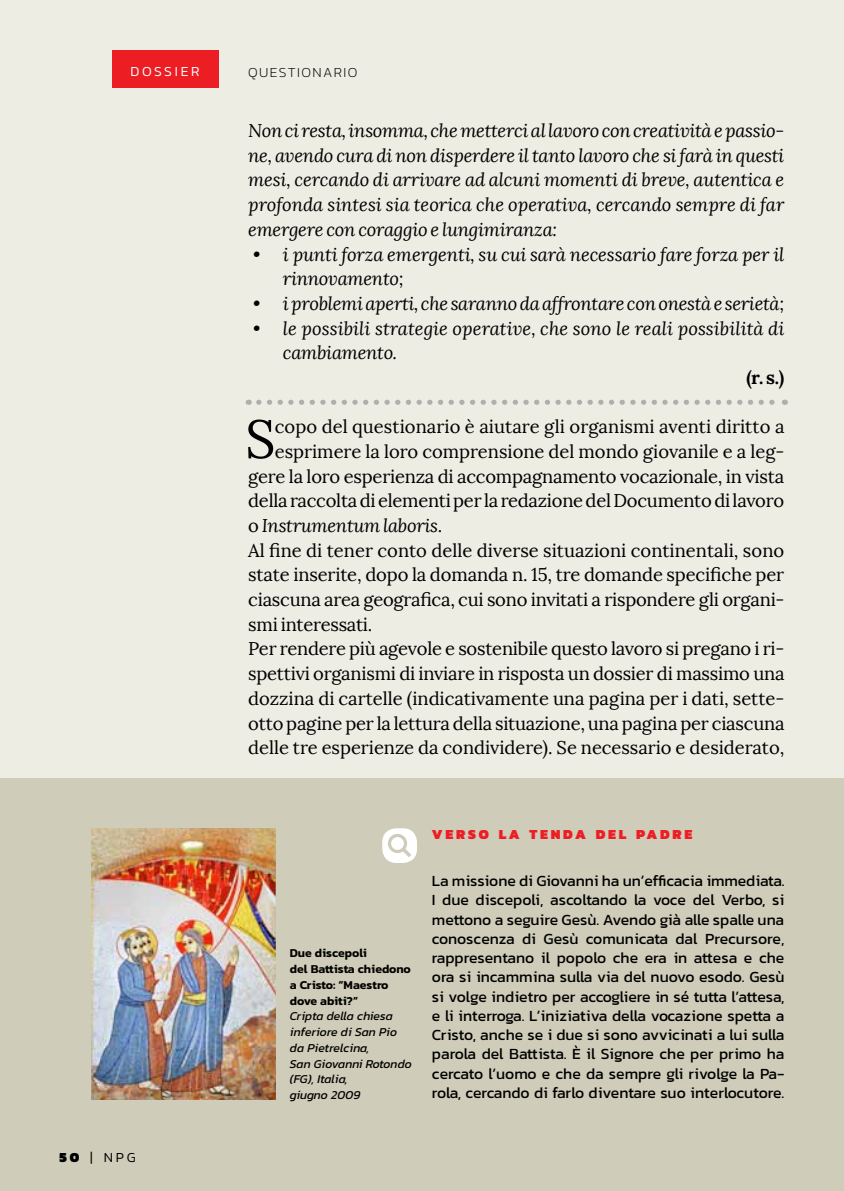
<style>
.page{position:relative;width:844px;height:1191px;background:#fff}
.page>*{position:absolute;margin:0;border:0;box-sizing:border-box;transform-origin:0 0}
.t1{font:53.55px "Lora";color:#000}
.t2{font:18.38px "Lora";letter-spacing:-.01em;color:#000}
.t3{font:italic 18.38px/24.7px "Lora";letter-spacing:-.015em;color:#000;text-align:justify}
.t4{font:italic 18.38px/24.7px "Lora";letter-spacing:.005em;color:#000}
.t5{font:700 18.38px "Lora";color:#000}
.t6{font:15.75px/19.2px "Kanit";color:#000;text-align:justify}
.t7{font:900 14px "Kanit";letter-spacing:.2em;color:#ed1d24}
.t8{font:200 14px "Kanit";letter-spacing:.1em;color:#000}
.t9{font:300 14px "Kanit";letter-spacing:.2em;color:#fff}
.t10{font:300 14px "Kanit";color:#000}
.t11{font:italic 12.25px/15.8px "Kanit";color:#000}
.t12{font:600 12.25px/15.8px "Kanit";color:#000}
.s1{font-weight:900}
.s2{font-style:normal}
</style>
<div class="page">
<div style="left:0;top:0;width:843px;height:1191px;background:#edede4"></div>
<hr style="left:843px;top:0;width:1px;height:1191px;background:#e9e8dd">
<div style="left:0;top:779px;width:843px;height:412px;background:#cfcdb9"></div>
<img style="left:92px;top:828px;width:183px;height:271px">
<svg style="left:382px;top:828px;width:35px;height:35px"></svg>
<svg style="left:259px;top:399px;width:526px;height:6px"></svg>
<div style="left:112px;top:50px;width:106px;height:38px;background:#ed1d24"></div>
<p class="t9" style="left:130px;top:61px;width:71px">DOSSIER</p>
<p class="t10" style="left:60px;top:1147px;width:78px"><span class="s1">50</span> | NPG</p>
<p class="t8" style="left:248px;top:63px;width:111px">QUESTIONARIO</p>
<p class="t3" style="left:248px;top:118px;width:537px">Non ci resta, insomma, che metterci al lavoro con creatività e passio&shy;ne, avendo cura di non disperdere il tanto lavoro che si farà in questi mesi, cercando di arrivare ad alcuni momenti di breve, autentica e profonda sintesi sia teorica che operativa, cercando sempre di far emergere con coraggio e lungimiranza:</p>
<p class="t3" style="left:283px;top:242px;width:503px;text-indent:-30px">• i punti forza emergenti, su cui sarà necessario fare forza per il rinnovamento;</p>
<p class="t3" style="left:253px;top:291px;width:532px">• i problemi aperti, che saranno da affrontare con onestà e serietà;</p>
<p class="t4" style="left:283px;top:316px;width:503px;text-indent:-30px">• le possibili strategie operative, che sono le reali possibilità di cambiamento.</p>
<p class="t5" style="left:746px;top:365px;width:39px">(r. s.)</p>
<h1 class="t1" style="left:245px;top:406px;width:32px">S</h1>
<p class="t2" style="left:275px;top:415px;width:511px">copo del questionario è aiutare gli organismi aventi diritto a</p>
<p class="t2" style="left:275px;top:440px;width:511px">esprimere la loro comprensione del mondo giovanile e a leg-</p>
<p class="t2" style="left:248px;top:465px;width:537px">gere la loro esperienza di accompagnamento vocazionale, in vista</p>
<p class="t2" style="left:248px;top:489px;width:537px">della raccolta di elementi per la redazione del Documento di lavoro</p>
<p class="t3" style="left:248px;top:513px;width:196px"><span class="s2">o</span> Instrumentum laboris<span class="s2">.</span></p>
<p class="t2" style="left:248px;top:539px;width:537px">Al fine di tener conto delle diverse situazioni continentali, sono</p>
<p class="t2" style="left:248px;top:563px;width:537px">state inserite, dopo la domanda n. 15, tre domande specifiche per</p>
<p class="t2" style="left:248px;top:588px;width:537px">ciascuna area geografica, cui sono invitati a rispondere gli organi-</p>
<p class="t2" style="left:248px;top:613px;width:126px">smi interessati.</p>
<p class="t2" style="left:248px;top:637px;width:537px">Per rendere più agevole e sostenibile questo lavoro si pregano i ri-</p>
<p class="t2" style="left:248px;top:662px;width:537px">spettivi organismi di inviare in risposta un dossier di massimo una</p>
<p class="t2" style="left:248px;top:687px;width:537px">dozzina di cartelle (indicativamente una pagina per i dati, sette-</p>
<p class="t2" style="left:248px;top:711px;width:537px">otto pagine per la lettura della situazione, una pagina per ciascuna</p>
<p class="t2" style="left:248px;top:736px;width:537px">delle tre esperienze da condividere). Se necessario e desiderato,</p>
<p class="t12" style="left:290px;top:945px;width:122px">Due discepoli<br>del Battista chiedono a Cristo: “Maestro dove abiti?”</p>
<p class="t11" style="left:290px;top:1008px;width:123px">Cripta della chiesa inferiore di San Pio da Pietrelcina,<br>San Giovanni Rotondo (FG), Italia,<br>giugno 2009</p>
<p class="t7" style="left:432px;top:822px;width:262px">VERSO LA TENDA DEL PADRE</p>
<p class="t6" style="left:432px;top:870px;width:354px">La missione di Giovanni ha un’efficacia immediata.<br>I due discepoli, ascoltando la voce del Verbo, si mettono a seguire Gesù. Avendo già alle spalle una conoscenza di Gesù comunicata dal Precursore, rappresentano il popolo che era in attesa e che ora si incammina sulla via del nuovo esodo. Gesù si volge indietro per accogliere in sé tutta l’attesa, e li interroga. L’iniziativa della vocazione spetta a Cristo, anche se i due si sono avvicinati a lui sulla parola del Battista. È il Signore che per primo ha cercato l’uomo e che da sempre gli rivolge la Pa&shy;rola, cercando di farlo diventare suo interlocutore.</p>
</div>
